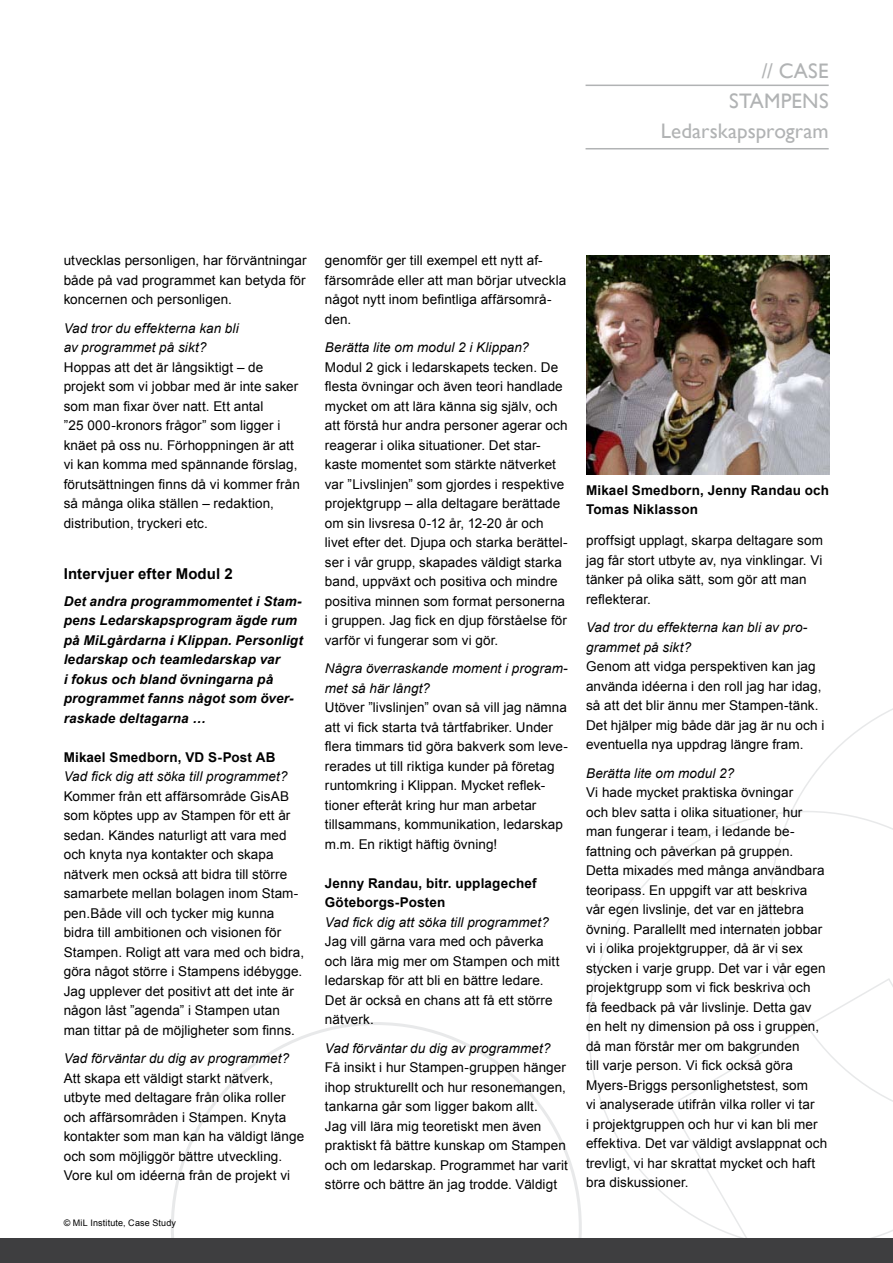
<style>
.page{position:relative;width:893px;height:1263px;background:#fff}
.page>*{position:absolute;margin:0;border:0;box-sizing:border-box;transform-origin:0 0}
.t1{font:21px/30px "Gill Sans";letter-spacing:.005em;color:#b1b3b4;text-align:right}
.t2{font:700 15px "Arial";letter-spacing:.01em;color:#000}
.t3{font:13.5px/19.5px "Arial";letter-spacing:.005em;color:#000}
.t4{font:italic 13.5px/19.5px "Arial";letter-spacing:.005em;color:#000}
.t5{font:italic 700 13.5px/19.5px "Arial";letter-spacing:.01em;color:#000}
.t6{font:700 13.5px/19.5px "Arial";letter-spacing:.015em;color:#000}
.t7{font:9px "Arial";letter-spacing:.02em;color:#000}
</style>
<div class="page">
<svg style="left:791px;top:708px;width:102px;height:103px"></svg>
<svg style="left:588px;top:811px;width:305px;height:427px"></svg>
<svg style="left:171px;top:1022px;width:411px;height:216px"></svg>
<div style="left:0;top:1238px;width:893px;height:25px;background:#3e3e40"></div>
<img style="left:586px;top:255px;width:243px;height:220px">
<hr style="left:586px;top:85px;width:243px;height:1px;background:#b1b3b4">
<hr style="left:586px;top:148px;width:243px;height:1px;background:#b1b3b4">
<h1 class="t1" style="left:661px;top:56px;width:169px">// CASE<br>STAMPENS<br>Ledarskapsprogram</h1>
<p class="t3" style="left:64px;top:251px;width:244px;text-align:justify">utvecklas personligen, har förväntningar både på vad programmet kan betyda för koncernen och personligen.</p>
<p class="t4" style="left:64px;top:318px;width:176px">Vad tror du effekterna kan bli av programmet på sikt?</p>
<p class="t3" style="left:64px;top:357px;width:238px">Hoppas att det är långsiktigt – de projekt som vi jobbar med är inte saker som man fixar över natt. Ett antal<br>”25 000-kronors frågor” som ligger i knäet på oss nu. Förhoppningen är att vi kan komma med spännande förslag, förutsättningen finns då vi kommer från så många olika ställen – redaktion, distribution, tryckeri etc.</p>
<p class="t2" style="left:64px;top:564px;width:171px">Intervjuer efter Modul 2</p>
<p class="t5" style="left:64px;top:592px;width:241px">Det andra programmomentet i Stam&shy;pens Ledarskapsprogram ägde rum på MiLgårdarna i Klippan. Personligt ledarskap och teamledarskap var<br>i fokus och bland övningarna på programmet fanns något som över&shy;raskade deltagarna …</p>
<p class="t6" style="left:64px;top:748px;width:213px">Mikael Smedborn, VD S-Post AB</p>
<p class="t4" style="left:64px;top:767px;width:225px">Vad fick dig att söka till programmet?</p>
<p class="t3" style="left:64px;top:786px;width:242px">Kommer från ett affärsområde GisAB som köptes upp av Stampen för ett år sedan. Kändes naturligt att vara med och knyta nya kontakter och skapa nätverk men också att bidra till större samarbete mellan bolagen inom Stam&shy;pen.Både vill och tycker mig kunna bidra till ambitionen och visionen för Stampen. Roligt att vara med och bidra, göra något större i Stampens idébygge.<br>Jag upplever det positivt att det inte är någon låst ”agenda” i Stampen utan man tittar på de möjligheter som finns.</p>
<p class="t4" style="left:64px;top:1049px;width:227px">Vad förväntar du dig av programmet?</p>
<p class="t3" style="left:64px;top:1068px;width:242px">Att skapa ett väldigt starkt nätverk, utbyte med deltagare från olika roller och affärsområden i Stampen. Knyta kontakter som man kan ha väldigt länge och som möjliggör bättre utveckling.<br>Vore kul om idéerna från de projekt vi</p>
<p class="t7" style="left:64px;top:1217px;width:114px">© MiL Institute, Case Study</p>
<p class="t3" style="left:325px;top:251px;width:243px">genomför ger till exempel ett nytt af&shy;färsområde eller att man börjar utveckla något nytt inom befintliga affärsområ&shy;den.</p>
<p class="t4" style="left:325px;top:338px;width:206px">Berätta lite om modul 2 i Klippan?</p>
<p class="t3" style="left:325px;top:357px;width:244px">Modul 2 gick i ledarskapets tecken. De flesta övningar och även teori handlade mycket om att lära känna sig själv, och att förstå hur andra personer agerar och reagerar i olika situationer. Det star&shy;kaste momentet som stärkte nätverket var ”Livslinjen” som gjordes i respektive projektgrupp – alla deltagare berättade om sin livsresa 0-12 år, 12-20 år och livet efter det. Djupa och starka berättel&shy;ser i vår grupp, skapades väldigt starka band, uppväxt och positiva och mindre positiva minnen som format personerna i gruppen. Jag fick en djup förståelse för varför vi fungerar som vi gör.</p>
<p class="t4" style="left:325px;top:659px;width:244px">Några överraskande moment i program&shy;met så här långt?</p>
<p class="t3" style="left:325px;top:698px;width:245px">Utöver ”livslinjen” ovan så vill jag nämna att vi fick starta två tårtfabriker. Under flera timmars tid göra bakverk som leve&shy;rerades ut till riktiga kunder på företag runtomkring i Klippan. Mycket reflek&shy;tioner efteråt kring hur man arbetar tillsammans, kommunikation, ledarskap m.m. En riktigt häftig övning!</p>
<p class="t6" style="left:325px;top:873px;width:213px">Jenny Randau, bitr. upplagechef<br>Göteborgs-Posten</p>
<p class="t4" style="left:325px;top:912px;width:225px">Vad fick dig att söka till programmet?</p>
<p class="t3" style="left:325px;top:932px;width:236px">Jag vill gärna vara med och påverka och lära mig mer om Stampen och mitt ledarskap för att bli en bättre ledare.<br>Det är också en chans att få ett större nätverk.</p>
<p class="t4" style="left:325px;top:1038px;width:227px">Vad förväntar du dig av programmet?</p>
<p class="t3" style="left:325px;top:1058px;width:245px">Få insikt i hur Stampen-gruppen hänger ihop strukturellt och hur resonemangen, tankarna går som ligger bakom allt.<br>Jag vill lära mig teoretiskt men även praktiskt få bättre kunskap om Stampen och om ledarskap. Programmet har varit större och bättre än jag trodde. Väldigt</p>
<p class="t6" style="left:586px;top:480px;width:245px">Mikael Smedborn, Jenny Randau och<br>Tomas Niklasson</p>
<p class="t3" style="left:586px;top:531px;width:238px">proffsigt upplagt, skarpa deltagare som jag får stort utbyte av, nya vinklingar. Vi tänker på olika sätt, som gör att man reflekterar.</p>
<p class="t4" style="left:586px;top:618px;width:223px">Vad tror du effekterna kan bli av pro&shy;grammet på sikt?</p>
<p class="t3" style="left:586px;top:657px;width:240px">Genom att vidga perspektiven kan jag använda idéerna i den roll jag har idag, så att det blir ännu mer Stampen-tänk.<br>Det hjälper mig både där jag är nu och i eventuella nya uppdrag längre fram.</p>
<p class="t4" style="left:586px;top:763px;width:150px">Berätta lite om modul 2?</p>
<p class="t3" style="left:586px;top:783px;width:243px">Vi hade mycket praktiska övningar<br>och blev satta i olika situationer, hur man fungerar i team, i ledande be&shy;fattning och påverkan på gruppen.<br>Detta mixades med många användbara teoripass. En uppgift var att beskriva vår egen livslinje, det var en jättebra övning. Parallellt med internaten jobbar vi i olika projektgrupper, då är vi sex stycken i varje grupp. Det var i vår egen projektgrupp som vi fick beskriva och<br>få feedback på vår livslinje. Detta gav en helt ny dimension på oss i gruppen, då man förstår mer om bakgrunden<br>till varje person. Vi fick också göra Myers-Briggs personlighetstest, som<br>vi analyserade utifrån vilka roller vi tar<br>i projektgruppen och hur vi kan bli mer effektiva. Det var väldigt avslappnat och trevligt, vi har skrattat mycket och haft bra diskussioner.</p>
</div>
